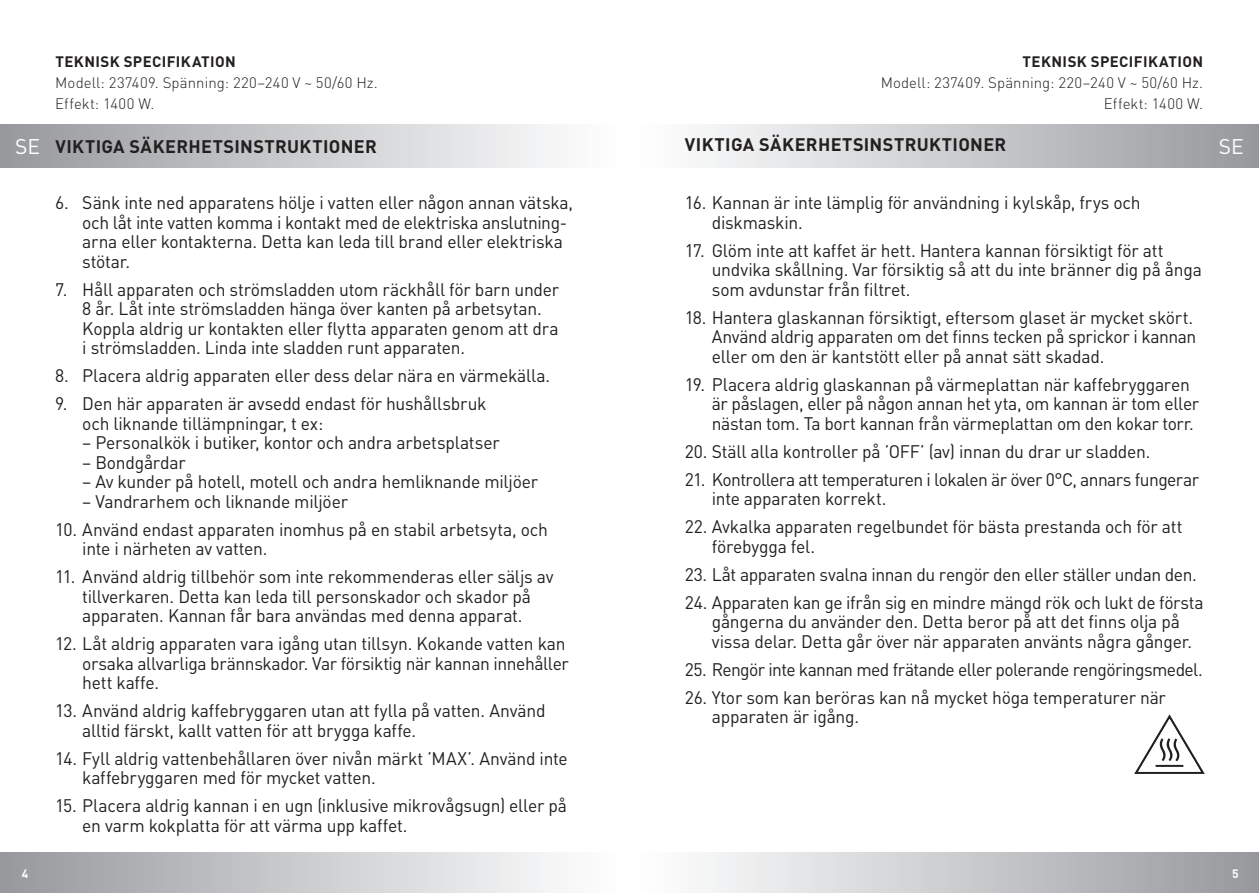
<style>
.page{position:relative;width:1259px;height:893px;background:#fff}
.page>*{position:absolute;margin:0;border:0;box-sizing:border-box;transform-origin:0 0}
.t1{font:21px "DIN Pro";color:#fff}
.t2{font:18px/19.5px "DIN Pro";letter-spacing:-.015em;color:#231f20}
.t3{font:18px/19.5px "DIN Pro";letter-spacing:-.035em;color:#231f20}
.t4{font:700 18px "DIN Pro";letter-spacing:.02em;color:#231f20}
.t5{font:300 15px/21px "DIN Pro";letter-spacing:.01em;color:#231f20;text-align:right}
.t6{font:700 15px "DIN Pro";letter-spacing:.025em;color:#231f20}
.t7{font:700 12px "DIN Pro";color:#fff}
.s1{font-weight:400;font-size:21px;color:#fff}
</style>
<div class="page">
<div style="left:629px;top:852px;width:630px;height:41px;background:linear-gradient(to right,#fff,#989a9e)"></div>
<div style="left:629px;top:125px;width:630px;height:42px;background:linear-gradient(to right,#fff,#989a9e)"></div>
<div style="left:0;top:852px;width:629px;height:41px;background:linear-gradient(to right,#98999d,#fff)"></div>
<div style="left:0;top:125px;width:628px;height:42px;background:linear-gradient(to right,#98999e,#fff)"></div>
<svg style="left:1134px;top:714px;width:70px;height:60px"></svg>
<p class="t6" style="left:55px;top:51px;width:182px">TEKNISK SPECIFIKATION</p>
<p class="t5" style="left:55px;top:71px;width:324px;text-align:left">Modell: 237409. Spänning: 220–240 V ~ 50/60 Hz.<br>Effekt: 1400 W.</p>
<p class="t6" style="left:1022px;top:51px;width:182px">TEKNISK SPECIFIKATION</p>
<p class="t5" style="left:880px;top:71px;width:324px">Modell: 237409. Spänning: 220–240 V ~ 50/60 Hz.<br>Effekt: 1400 W.</p>
<p class="t4" style="left:15px;top:134px;width:363px"><span class="s1">SE</span> VIKTIGA SÄKERHETSINSTRUKTIONER</p>
<p class="t4" style="left:685px;top:133px;width:323px">VIKTIGA SÄKERHETSINSTRUKTIONER</p>
<p class="t1" style="left:1219px;top:132px;width:26px">SE</p>
<p class="t2" style="left:82px;top:192px;width:492px;text-indent:-27px">6. Sänk inte ned apparatens hölje i vatten eller någon annan vätska, och låt inte vatten komma i kontakt med de elektriska anslutning&shy;arna eller kontakterna. Detta kan leda till brand eller elektriska stötar.</p>
<p class="t2" style="left:82px;top:279px;width:478px;text-indent:-27px">7. Håll apparaten och strömsladden utom räckhåll för barn under 8 år. Låt inte strömsladden hänga över kanten på arbetsytan.<br>Koppla aldrig ur kontakten eller flytta apparaten genom att dra i strömsladden. Linda inte sladden runt apparaten.</p>
<p class="t2" style="left:55px;top:365px;width:496px">8. Placera aldrig apparaten eller dess delar nära en värmekälla.</p>
<p class="t2" style="left:82px;top:393px;width:406px;text-indent:-27px">9. Den här apparaten är avsedd endast för hushållsbruk och liknande tillämpningar, t ex:</p>
<p class="t2" style="left:82px;top:432px;width:419px">– Personalkök i butiker, kontor och andra arbetsplatser</p>
<p class="t2" style="left:82px;top:452px;width:105px">– Bondgårdar</p>
<p class="t2" style="left:82px;top:471px;width:457px">– Av kunder på hotell, motell och andra hemliknande miljöer</p>
<p class="t2" style="left:82px;top:491px;width:267px">– Vandrarhem och liknande miljöer</p>
<p class="t2" style="left:82px;top:519px;width:467px;text-indent:-27px">10. Använd endast apparaten inomhus på en stabil arbetsyta, och inte i närheten av vatten.</p>
<p class="t2" style="left:55px;top:566px;width:500px;text-align:center">11. Använd aldrig tillbehör som inte rekommenderas eller säljs av tillverkaren. Detta kan leda till personskador och skador på apparaten. Kannan får bara användas med denna apparat.</p>
<p class="t2" style="left:82px;top:633px;width:488px;text-indent:-27px">12. Låt aldrig apparaten vara igång utan tillsyn. Kokande vatten kan orsaka allvarliga brännskador. Var försiktig när kannan innehåller hett kaffe.</p>
<p class="t2" style="left:82px;top:700px;width:465px;text-indent:-27px">13. Använd aldrig kaffebryggaren utan att fylla på vatten. Använd alltid färskt, kallt vatten för att brygga kaffe.</p>
<p class="t2" style="left:82px;top:748px;width:487px;text-indent:-27px">14. Fyll aldrig vattenbehållaren över nivån märkt ’MAX’. Använd inte kaffebryggaren med för mycket vatten.</p>
<p class="t2" style="left:82px;top:795px;width:486px;text-indent:-27px">15. Placera aldrig kannan i en ugn (inklusive mikrovågsugn) eller på en varm kokplatta för att värma upp kaffet.</p>
<p class="t2" style="left:712px;top:192px;width:430px;text-indent:-27px">16. Kannan är inte lämplig för användning i kylskåp, frys och diskmaskin.</p>
<p class="t2" style="left:712px;top:240px;width:491px;text-indent:-27px">17. Glöm inte att kaffet är hett. Hantera kannan försiktigt för att undvika skållning. Var försiktig så att du inte bränner dig på ånga som avdunstar från filtret.</p>
<p class="t2" style="left:712px;top:307px;width:486px;text-indent:-27px">18. Hantera glaskannan försiktigt, eftersom glaset är mycket skört.<br>Använd aldrig apparaten om det finns tecken på sprickor i kannan eller om den är kantstött eller på annat sätt skadad.</p>
<p class="t2" style="left:712px;top:374px;width:489px;text-indent:-27px">19. Placera aldrig glaskannan på värmeplattan när kaffebryggaren är påslagen, eller på någon annan het yta, om kannan är tom eller nästan tom. Ta bort kannan från värmeplattan om den kokar torr.</p>
<p class="t2" style="left:685px;top:441px;width:467px">20. Ställ alla kontroller på ’OFF’ (av) innan du drar ur sladden.</p>
<p class="t3" style="left:712px;top:469px;width:489px;text-indent:-27px">21. Kontrollera att temperaturen i lokalen är över 0°C, annars fungerar inte apparaten korrekt.</p>
<p class="t2" style="left:712px;top:516px;width:472px;text-indent:-27px">22. Avkalka apparaten regelbundet för bästa prestanda och för att förebygga fel.</p>
<p class="t2" style="left:685px;top:564px;width:514px">23. Låt apparaten svalna innan du rengör den eller ställer undan den.</p>
<p class="t2" style="left:712px;top:592px;width:493px;text-indent:-27px">24. Apparaten kan ge ifrån sig en mindre mängd rök och lukt de första gångerna du använder den. Detta beror på att det finns olja på vissa delar. Detta går över när apparaten använts några gånger.</p>
<p class="t3" style="left:685px;top:659px;width:519px">25. Rengör inte kannan med frätande eller polerande rengöringsmedel.</p>
<p class="t2" style="left:712px;top:687px;width:455px;text-indent:-27px">26. Ytor som kan beröras kan nå mycket höga temperaturer när apparaten är igång.</p>
<p class="t7" style="left:22px;top:865px;width:8px">4</p>
<p class="t7" style="left:1232px;top:865px;width:8px">5</p>
</div>
